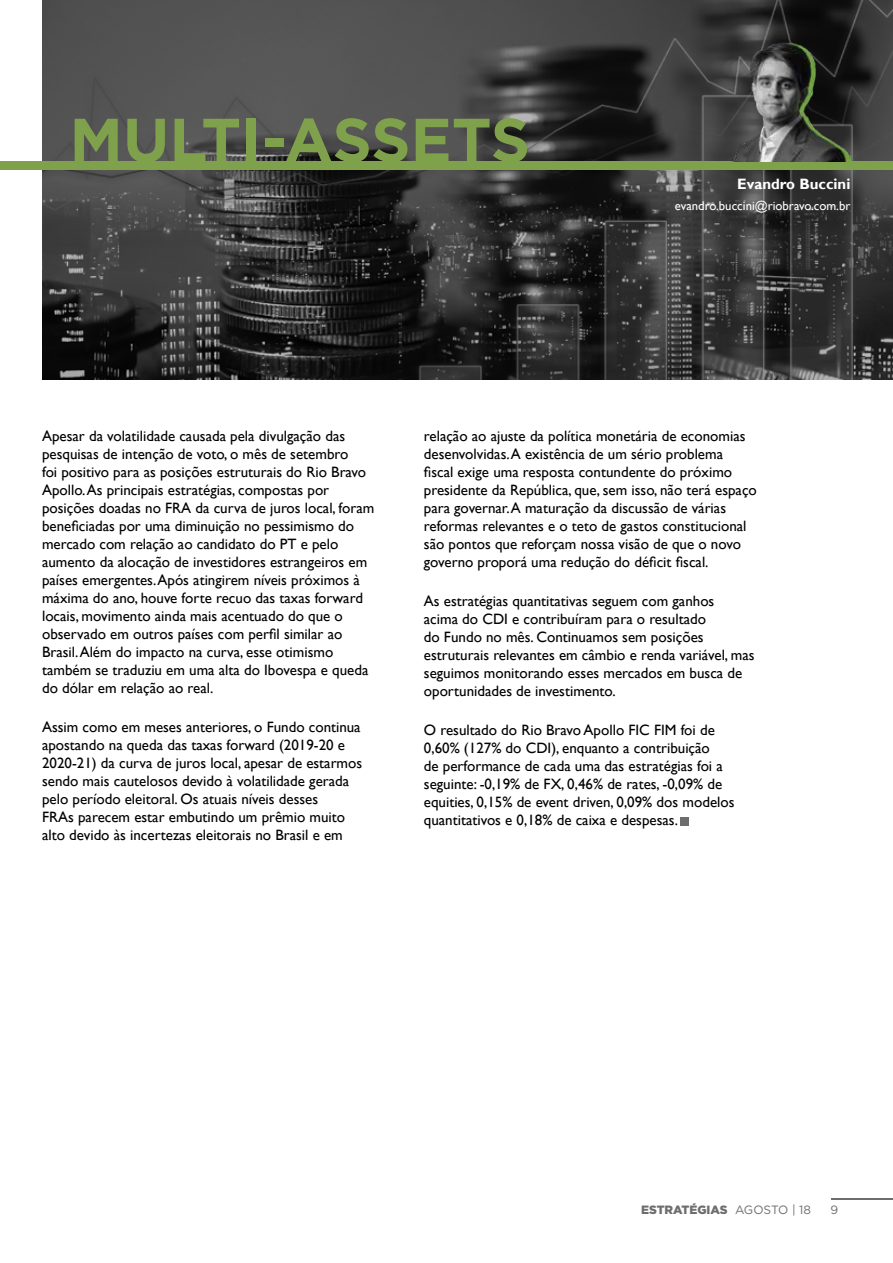
<style>
.page{position:relative;width:893px;height:1263px;background:#fff}
.page>*{position:absolute;margin:0;border:0;box-sizing:border-box;transform-origin:0 0}
.t1{font:700 61.5px "Gotham";color:#80a14b}
.t2{font:15px/18px "Gill Sans";color:#000}
.t3{font:700 15px "Gill Sans";color:#fff}
.t4{font:12.75px "Gill Sans";color:#fff}
.t5{font:900 12px "Gotham";color:#6f6c6f}
.t6{font:12px "Gotham";color:#6f6c6f}
.s1{font-weight:400}
</style>
<div class="page">
<hr style="left:831px;top:1198px;width:61px;height:1px;background:#6f6c6f">
<img style="left:43px;top:0;width:850px;height:379px">
<div style="left:0;top:162px;width:893px;height:8px;background:#80a14b"></div>
<div style="left:681px;top:817px;width:8px;height:8px;background:#6f6c6f"></div>
<img style="left:725px;top:38px;width:125px;height:124px">
<h1 class="t1" style="left:69px;top:99px;width:462px">MULTI-ASSETS</h1>
<p class="t3" style="left:737px;top:175px;width:115px">Evandro Buccini</p>
<p class="t4" style="left:675px;top:198px;width:177px">evandro.buccini@riobravo.com.br</p>
<p class="t2" style="left:42px;top:427px;width:334px">Apesar da volatilidade causada pela divulgação das pesquisas de intenção de voto, o mês de setembro<br>foi positivo para as posições estruturais do Rio Bravo Apollo. As principais estratégias, compostas por posições doadas no FRA da curva de juros local, foram beneficiadas por uma diminuição no pessimismo do mercado com relação ao candidato do PT e pelo aumento da alocação de investidores estrangeiros em países emergentes. Após atingirem níveis próximos à máxima do ano, houve forte recuo das taxas forward locais, movimento ainda mais acentuado do que o observado em outros países com perfil similar ao Brasil. Além do impacto na curva, esse otimismo também se traduziu em uma alta do Ibovespa e queda do dólar em relação ao real.</p>
<p class="t2" style="left:42px;top:718px;width:322px">Assim como em meses anteriores, o Fundo continua apostando na queda das taxas forward (2019-20 e 2020-21) da curva de juros local, apesar de estarmos sendo mais cautelosos devido à volatilidade gerada pelo período eleitoral. Os atuais níveis desses<br>FRAs parecem estar embutindo um prêmio muito alto devido às incertezas eleitorais no Brasil e em</p>
<p class="t2" style="left:424px;top:427px;width:334px">relação ao ajuste da política monetária de economias desenvolvidas. A existência de um sério problema<br>fiscal exige uma resposta contundente do próximo presidente da República, que, sem isso, não terá espaço para governar. A maturação da discussão de várias reformas relevantes e o teto de gastos constitucional são pontos que reforçam nossa visão de que o novo governo proporá uma redução do déficit fiscal.</p>
<p class="t2" style="left:424px;top:592px;width:332px">As estratégias quantitativas seguem com ganhos<br>acima do CDI e contribuíram para o resultado<br>do Fundo no mês. Continuamos sem posições estruturais relevantes em câmbio e renda variável, mas seguimos monitorando esses mercados em busca de oportunidades de investimento.</p>
<p class="t2" style="left:424px;top:721px;width:312px">O resultado do Rio Bravo Apollo FIC FIM foi de 0,60% (127% do CDI), enquanto a contribuição<br>de performance de cada uma das estratégias foi a seguinte: -0,19% de FX, 0,46% de rates, -0,09% de equities, 0,15% de event driven, 0,09% dos modelos quantitativos e 0,18% de caixa e despesas.</p>
<p class="t5" style="left:641px;top:1202px;width:172px">ESTRATÉGIAS <span class="s1">AGOSTO | 18</span></p>
<p class="t6" style="left:831px;top:1202px;width:9px">9</p>
</div>
